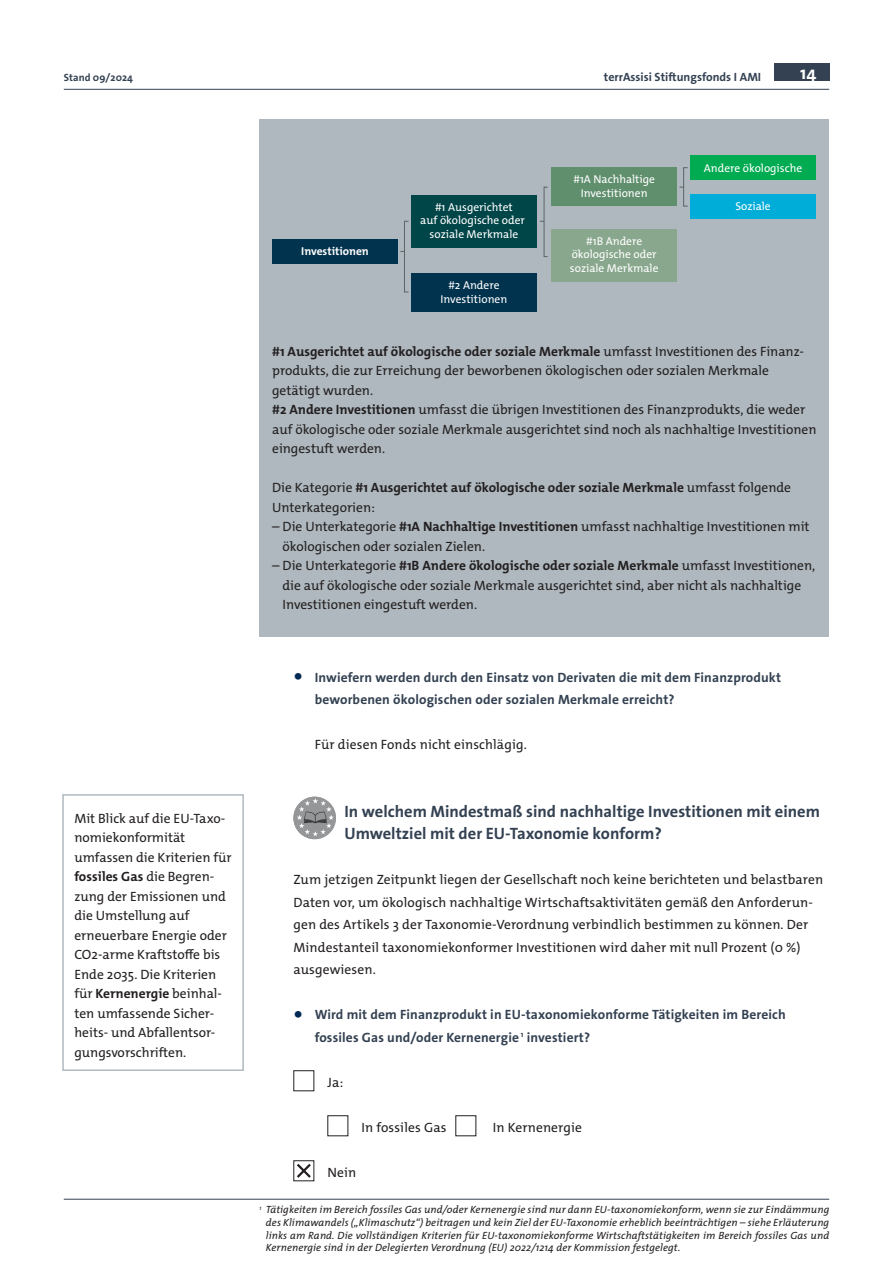
<style>
.page{position:relative;width:893px;height:1263px;background:#fff}
.page>*{position:absolute;margin:0;border:0;box-sizing:border-box;transform-origin:0 0}
.t1{font:18px "The Sans HP7 Bld";color:#fff}
.t2{font:16.5px/22.5px "The Sans HP7 Bld";color:#334152}
.t3{font:13.5px/19.5px "The Mix HP5 Plain";color:#231f20}
.t4{font:13.5px/22.5px "The Sans HP7 Bld";letter-spacing:.01em;color:#334152}
.t5{font:13.5px "The Mix HP7 Bld";color:#231f20}
.t6{font:12px "The Sans HP7 Bld";color:#334152}
.t7{font:11.4px/13.8px "The Mix HP5 Plain";color:#fff;text-align:center}
.t8{font:11.4px "The Mix HP7 Bld";color:#fff}
.t9{font:10.5px/12.6px "The Mix HP5 Plain IT";letter-spacing:.01em;color:#231f20;text-align:justify}
.t10{font:10.5px "The Sans HP7 Bld";letter-spacing:.01em;color:#334152}
.s1{font-family:"The Mix HP5 Plain"}
.s2{font-family:"The Mix HP7 Bld"}
.s3{font-family:"The Mix HP7 Bld";font-size:22.5px;color:#002953}
</style>
<div class="page">
<hr style="left:64px;top:89px;width:765px;height:1px;background:#334152">
<div style="left:774px;top:64px;width:55px;height:17px;background:#334152"></div>
<hr style="left:64px;top:1199px;width:765px;height:1px;background:#334152">
<svg style="left:293px;top:797px;width:43px;height:42px"></svg>
<svg style="left:293px;top:1070px;width:22px;height:21px"></svg>
<svg style="left:327px;top:1115px;width:22px;height:21px"></svg>
<svg style="left:455px;top:1115px;width:22px;height:21px"></svg>
<svg style="left:293px;top:1160px;width:22px;height:21px"></svg>
<svg style="left:62px;top:794px;width:182px;height:277px"></svg>
<div style="left:259px;top:119px;width:570px;height:518px;background:#aeb8be"></div>
<div style="left:272px;top:239px;width:126px;height:25px;background:#01334e"></div>
<div style="left:411px;top:195px;width:125px;height:52px;background:#004548"></div>
<div style="left:411px;top:274px;width:125px;height:38px;background:#01334e"></div>
<div style="left:552px;top:168px;width:125px;height:38px;background:#608f6d"></div>
<div style="left:552px;top:229px;width:125px;height:52px;background:#88a78d"></div>
<div style="left:690px;top:155px;width:126px;height:25px;background:#00ab51"></div>
<div style="left:690px;top:194px;width:126px;height:24px;background:#00acd8"></div>
<div style="left:404px;top:221px;width:5px;height:71px;border:1px solid #5b6566"></div>
<div style="left:544px;top:187px;width:4px;height:70px;border:1px solid #5b6566"></div>
<div style="left:683px;top:167px;width:5px;height:39px;border:1px solid #5b6566"></div>
<p class="t10" style="left:64px;top:70px;width:71px">Stand 09/2024</p>
<p class="t6" style="left:604px;top:69px;width:159px">terrAssisi Stiftungsfonds I AMI</p>
<h1 class="t1" style="left:800px;top:61px;width:18px">14</h1>
<p class="t8" style="left:301px;top:244px;width:69px">Investitionen</p>
<p class="t7" style="left:420px;top:200px;width:106px">#1 Ausgerichtet<br>auf ökologische oder soziale Merkmale</p>
<p class="t7" style="left:441px;top:278px;width:68px">#2 Andere<br>Investitionen</p>
<p class="t7" style="left:573px;top:173px;width:83px">#1A Nachhaltige<br>Investitionen</p>
<p class="t7" style="left:570px;top:234px;width:90px">#1B Andere ökologische oder soziale Merkmale</p>
<p class="t7" style="left:704px;top:161px;width:100px">Andere ökologische</p>
<p class="t7" style="left:735px;top:200px;width:37px">Soziale</p>
<p class="t5" style="left:272px;top:342px;width:533px">#1 Ausgerichtet auf ökologische oder soziale Merkmale <span class="s1">umfasst Investitionen des Finanz-</span></p>
<p class="t3" style="left:272px;top:361px;width:546px">produkts, die zur Erreichung der beworbenen ökologischen oder sozialen Merkmale getätigt wurden.<br><span class="s2">#2 Andere Investitionen</span> umfasst die übrigen Investitionen des Finanzprodukts, die weder auf ökologische oder soziale Merkmale ausgerichtet sind noch als nachhaltige Investitionen eingestuft werden.</p>
<p class="t5" style="left:272px;top:479px;width:520px"><span class="s1">Die Kategorie</span> #1 Ausgerichtet auf ökologische oder soziale Merkmale <span class="s1">umfasst folgende</span></p>
<p class="t3" style="left:272px;top:497px;width:104px">Unterkategorien:</p>
<p class="t3" style="left:282px;top:517px;width:529px;text-indent:-10px">– Die Unterkategorie <span class="s2">#1A Nachhaltige Investitionen</span> umfasst nachhaltige Investitionen mit ökologischen oder sozialen Zielen.</p>
<p class="t3" style="left:282px;top:556px;width:534px;text-indent:-10px">– Die Unterkategorie <span class="s2">#1B Andere ökologische oder soziale Merkmale</span> umfasst Investitionen, die auf ökologische oder soziale Merkmale ausgerichtet sind, aber nicht als nachhaltige<br>Investitionen eingestuft werden.</p>
<p class="t3" style="left:74px;top:808px;width:159px">Mit Blick auf die EU-Taxo&shy;nomiekonformität umfassen die Kriterien für</p>
<p class="t5" style="left:74px;top:868px;width:141px">fossiles Gas <span class="s1">die Begren-</span></p>
<p class="t3" style="left:74px;top:886px;width:154px">zung der Emissionen und die Umstellung auf erneuerbare Energie oder<br>CO2-arme Kraftstoffe bis<br>Ende 2035. Die Kriterien für <span class="s2">Kernenergie</span> beinhal&shy;ten umfassende Sicher&shy;heits- und Abfallentsor&shy;gungsvorschriften.</p>
<p class="t4" style="left:315px;top:666px;width:468px;text-indent:-21px"><span class="s3">•</span> Inwiefern werden durch den Einsatz von Derivaten die mit dem Finanzprodukt beworbenen ökologischen oder sozialen Merkmale erreicht?</p>
<p class="t3" style="left:315px;top:735px;width:214px">Für diesen Fonds nicht einschlägig.</p>
<p class="t2" style="left:344px;top:800px;width:477px">In welchem Mindestmaß sind nachhaltige Investitionen mit einem<br>Umweltziel mit der EU-Taxonomie konform?</p>
<p class="t3" style="left:293px;top:868px;width:531px;line-height:22.5px">Zum jetzigen Zeitpunkt liegen der Gesellschaft noch keine berichteten und belastbaren Daten vor, um ökologisch nachhaltige Wirtschaftsaktivitäten gemäß den Anforderun&shy;gen des Artikels 3 der Taxonomie-Verordnung verbindlich bestimmen zu können. Der Mindestanteil taxonomiekonformer Investitionen wird daher mit null Prozent (0 %) ausgewiesen.</p>
<p class="t4" style="left:315px;top:1003px;width:473px;text-indent:-21px"><span class="s3">•</span> Wird mit dem Finanzprodukt in EU-taxonomiekonforme Tätigkeiten im Bereich fossiles Gas und/oder Kernenergie <sup>1</sup> investiert?</p>
<p class="t3" style="left:327px;top:1072px;width:17px">Ja:</p>
<p class="t3" style="left:361px;top:1117px;width:87px">In fossiles Gas</p>
<p class="t3" style="left:493px;top:1117px;width:91px">In Kernenergie</p>
<p class="t3" style="left:327px;top:1162px;width:30px">Nein</p>
<p class="t9" style="left:266px;top:1204px;width:565px;text-indent:-6px"><sup>1</sup> Tätigkeiten im Bereich fossiles Gas und/oder Kernenergie sind nur dann EU-taxonomiekonform, wenn sie zur Eindämmung des Klimawandels („Klimaschutz“) beitragen und kein Ziel der EU-Taxonomie erheblich beeinträchtigen – siehe Erläuterung links am Rand. Die vollständigen Kriterien für EU-taxonomiekonforme Wirtschaftstätigkeiten im Bereich fossiles Gas und Kernenergie sind in der Delegierten Verordnung (EU) 2022/1214 der Kommission festgelegt.</p>
</div>
